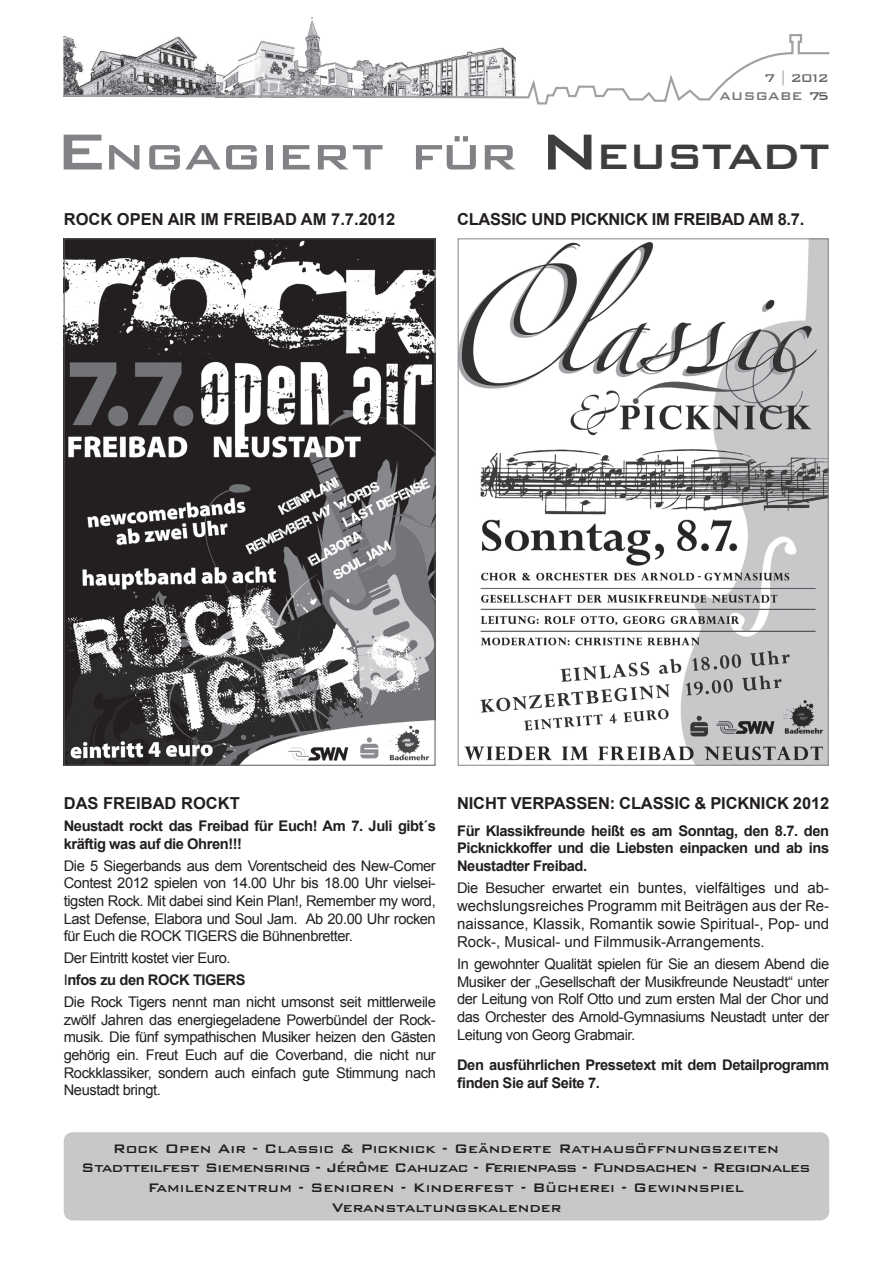
<style>
.page{position:relative;width:893px;height:1263px;background:#fff}
.page>*{position:absolute;margin:0;border:0;box-sizing:border-box;transform-origin:0 0}
.t1{font:500 47.25px "Bank Gothic BT";letter-spacing:-.055em;color:#808285;scale:1.06 1}
.t2{font:500 47.25px "Bank Gothic BT";color:#3e3e3f}
.t3{font:500 16.5px/19.8px "Bank Gothic BT";color:#231f20;text-align:center}
.t4{font:700 16.5px "Arial";letter-spacing:-.01em;color:#231f20}
.t5{font:15px/18px "Arial";color:#231f20;text-align:justify}
.t6{font:500 15px/18px "Bank Gothic BT";letter-spacing:-.02em;color:#76787b;text-align:right}
.t7{font:14.7px/17.7px "Arial";letter-spacing:-.03em;color:#231f20;text-align:justify}
.t8{font:700 14.7px/17.7px "Arial";letter-spacing:-.03em;color:#231f20}
.s1{color:#69696c}
.s2{color:#a8a9ad}
.s3{color:#57585a}
.s4{font-size:67.5px}
.s5{font-size:67.5px;color:#3e3e3f}
.s6{color:#3e3e3f}
.s7{font-weight:700}
.s8{font-size:14.7px}
</style>
<div class="page">
<img style="left:308px;top:17px;width:9px;height:16px">
<svg style="left:63px;top:33px;width:767px;height:72px"></svg>
<svg style="left:719px;top:70px;width:110px;height:31px"></svg>
<div style="left:65px;top:1133px;width:763px;height:87px;background:#c7c8ca;border-radius:8px"></div>
<div style="left:64px;top:1132px;width:765px;height:88px;border:1px solid #c7c8ca;border-radius:8px"></div>
<img style="left:66px;top:241px;width:367px;height:522px">
<img style="left:460px;top:241px;width:366px;height:522px">
<p class="t6" style="left:719px;top:68px;width:111px"><span class="s1">7</span> <span class="s2">|</span> <span class="s1">2012<br></span>AUSGABE <span class="s3">75</span></p>
<h1 class="t1" style="left:54px;top:131px;width:119px"><span class="s4">E</span>ngag</h1>
<h1 class="t1" style="left:260px;top:131px;width:348px">iert für <span class="s5">N</span><span class="s6">eus</span></h1>
<h1 class="t2" style="left:702px;top:131px;width:128px">tadt</h1>
<p class="t4" style="left:64px;top:208px;width:333px">Rock open air im FreiBAD am 7.7.2012</p>
<p class="t4" style="left:457px;top:208px;width:349px">Classic und Picknick im Freibad am 8.7.</p>
<p class="t4" style="left:64px;top:792px;width:177px">Das freibad rockt</p>
<p class="t8" style="left:64px;top:818px;width:374px">Neustadt rockt das Freibad für Euch! Am 7. Juli gibt´s kräftig was auf die Ohren!!!</p>
<p class="t7" style="left:64px;top:857px;width:374px">Die 5 Siegerbands aus dem Vorentscheid des New-Comer Contest 2012 spielen von 14.00 Uhr bis 18.00 Uhr vielsei&shy;tigsten Rock. Mit dabei sind Kein Plan!, Remember my word, Last Defense, Elabora und Soul Jam. Ab 20.00 Uhr rocken für Euch die ROCK TIGERS die Bühnenbretter.</p>
<p class="t7" style="left:64px;top:947px;width:168px;line-height:21.9px">Der Eintritt kostet vier Euro.<br>I<span class="s7">nfos zu den ROCK</span></p>
<p class="t8" style="left:193px;top:971px;width:34px">TIGERS</p>
<p class="t7" style="left:64px;top:993px;width:374px">Die Rock Tigers nennt man nicht umsonst seit mittlerweile zwölf Jahren das energiegeladene Powerbündel der Rock&shy;musik. Die fünf sympathischen Musiker heizen den Gästen gehörig ein. Freut Euch auf die Coverband, die nicht nur Rockklassiker, sondern auch einfach gute Stimmung nach Neustadt bringt.</p>
<p class="t4" style="left:457px;top:792px;width:374px">Nicht verpassen: Classic &amp; Picknick 2012</p>
<p class="t8" style="left:457px;top:822px;width:374px;text-align:justify">Für Klassikfreunde heißt es am Sonntag, den 8.7. den Picknickkoffer und die Liebsten einpacken und ab ins Neustadter Freibad.</p>
<p class="t5" style="left:457px;top:879px;width:374px"><span class="s8">Die Besucher erwartet</span> ein buntes, vielfältiges und ab&shy;wechslungsreiches Programm mit Beiträgen aus der Re&shy;naissance, Klassik, Romantik sowie Spiritual-, Pop- und Rock-, Musical- und Filmmusik-Arrangements.</p>
<p class="t7" style="left:457px;top:955px;width:374px">In gewohnter Qualität spielen für Sie an diesem Abend die Musiker der „Gesellschaft der Musikfreunde Neustadt“ unter der Leitung von Rolf Otto und zum ersten Mal der Chor und das Orchester des Arnold-Gymnasiums Neustadt unter der Leitung von Georg Grabmair.</p>
<p class="t8" style="left:457px;top:1056px;width:374px">Den ausführlichen Pressetext mit dem Detailprogramm finden Sie auf Seite 7.</p>
<p class="t3" style="left:81px;top:1138px;width:731px">Rock Open Air - Classic &amp; Picknick - Geänderte Rathausöffnungszeiten Stadtteilfest Siemensring - Jérôme Cahuzac - Ferienpass - Fundsachen - Regionales Familenzentrum - Senioren - Kinderfest - Bücherei - Gewinnspiel Veranstaltungskalender</p>
</div>
